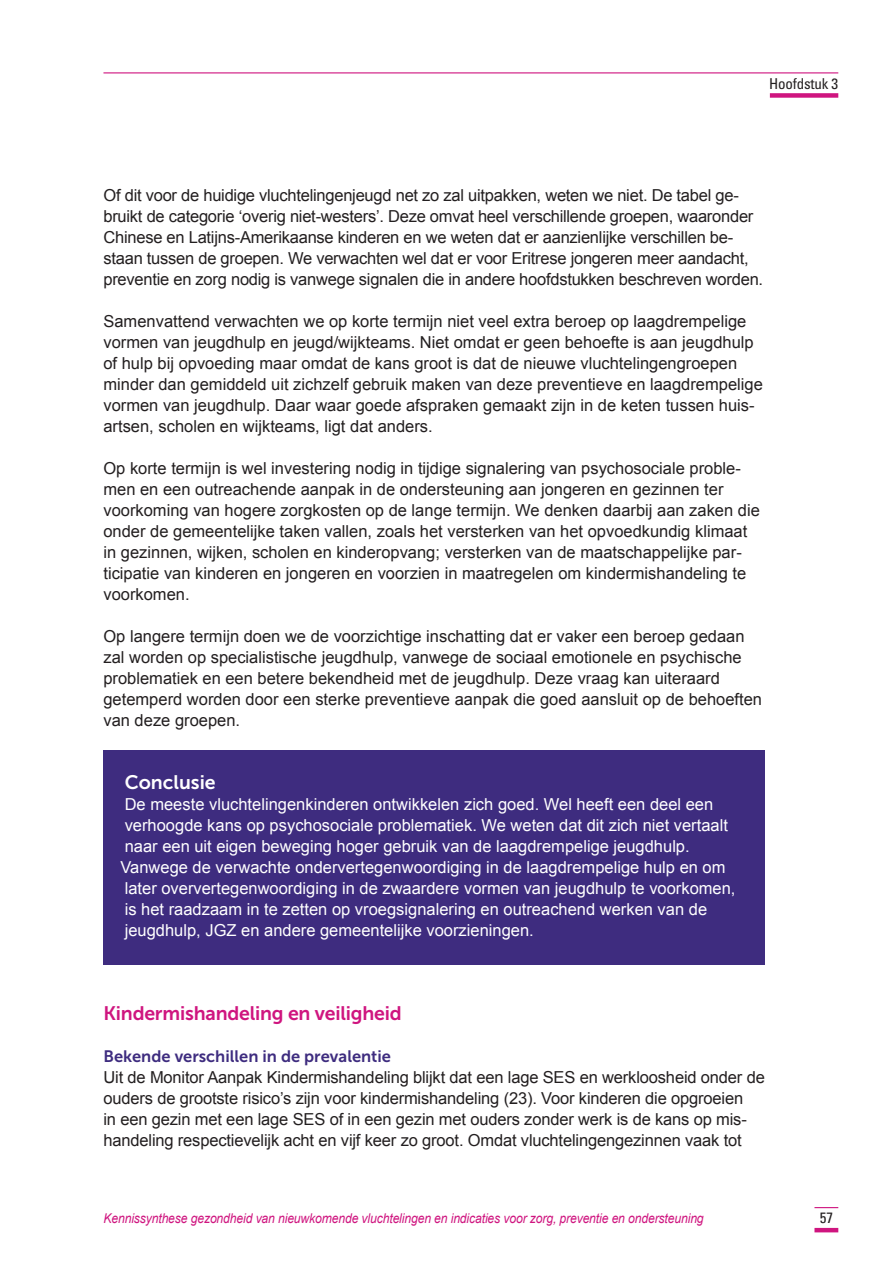
<style>
.page{position:relative;width:893px;height:1263px;background:#fff}
.page>*{position:absolute;margin:0;border:0;box-sizing:border-box;transform-origin:0 0}
.t1{font:19.5px "Museo Sans 700";letter-spacing:-.01em;color:#cf157f}
.t2{font:19.5px "Museo Sans 700";color:#fff}
.t3{font:16.5px/21px "Arial";color:#231f20}
.t4{font:16.5px/21px "Arial";color:#fff}
.t5{font:16.5px "Museo Sans 700";color:#3e2c7f}
.t6{font:condensed 15px "Univers LT";letter-spacing:-.01em;color:#231f20}
.t7{font:italic 13.5px "Arial";letter-spacing:-.01em;color:#cf157f;scale:.9 1}
</style>
<div class="page">
<div style="left:770px;top:93px;width:68px;height:5px;background:#cf157f"></div>
<hr style="left:103px;top:72px;width:735px;height:1px;background:#cf157f">
<hr style="left:814px;top:1228px;width:24px;height:4px;background:#cf157f">
<svg style="left:814px;top:1207px;width:24px;height:1px"></svg>
<div style="left:103px;top:750px;width:662px;height:215px;background:#3e2c7f"></div>
<p class="t6" style="left:769px;top:74px;width:71px">Hoofdstuk 3</p>
<p class="t3" style="left:103px;top:185px;width:661px">Of dit voor de huidige vluchtelingenjeugd net zo zal uitpakken, weten we niet. De tabel ge&shy;bruikt de categorie ‘overig niet-westers’. Deze omvat heel verschillende groepen, waaronder Chinese en Latijns-Amerikaanse kinderen en we weten dat er aanzienlijke verschillen be&shy;staan tussen de groepen. We verwachten wel dat er voor Eritrese jongeren meer aandacht, preventie en zorg nodig is vanwege signalen die in andere hoofdstukken beschreven worden.</p>
<p class="t3" style="left:103px;top:311px;width:661px">Samenvattend verwachten we op korte termijn niet veel extra beroep op laagdrempelige vormen van jeugdhulp en jeugd/wijkteams. Niet omdat er geen behoefte is aan jeugdhulp of hulp bij opvoeding maar omdat de kans groot is dat de nieuwe vluchtelingengroepen minder dan gemiddeld uit zichzelf gebruik maken van deze preventieve en laagdrempelige vormen van jeugdhulp. Daar waar goede afspraken gemaakt zijn in de keten tussen huis&shy;artsen, scholen en wijkteams, ligt dat anders.</p>
<p class="t3" style="left:103px;top:458px;width:658px">Op korte termijn is wel investering nodig in tijdige signalering van psychosociale proble&shy;men en een outreachende aanpak in de ondersteuning aan jongeren en gezinnen ter voorkoming van hogere zorgkosten op de lange termijn. We denken daarbij aan zaken die onder de gemeentelijke taken vallen, zoals het versterken van het opvoedkundig klimaat in gezinnen, wijken, scholen en kinderopvang; versterken van de maatschappelijke par&shy;ticipatie van kinderen en jongeren en voorzien in maatregelen om kindermishandeling te voorkomen.</p>
<p class="t3" style="left:103px;top:626px;width:660px">Op langere termijn doen we de voorzichtige inschatting dat er vaker een beroep gedaan zal worden op specialistische jeugdhulp, vanwege de sociaal emotionele en psychische problematiek en een betere bekendheid met de jeugdhulp. Deze vraag kan uiteraard getemperd worden door een sterke preventieve aanpak die goed aansluit op de behoeften van deze groepen.</p>
<p class="t2" style="left:125px;top:771px;width:92px">Conclusie</p>
<p class="t4" style="left:120px;top:794px;width:617px">De meeste vluchtelingenkinderen ontwikkelen zich goed. Wel heeft een deel een verhoogde kans op psychosociale problematiek. We weten dat dit zich niet vertaalt naar een uit eigen beweging hoger gebruik van de laagdrempelige jeugdhulp.<br>Vanwege de verwachte ondervertegenwoordiging in de laagdrempelige hulp en om later oververtegenwoordiging in de zwaardere vormen van jeugdhulp te voorkomen, is het raadzaam in te zetten op vroegsignalering en outreachend werken van de jeugdhulp, JGZ en andere gemeentelijke voorzieningen.</p>
<p class="t1" style="left:103px;top:1002px;width:300px">Kindermishandeling en veiligheid</p>
<p class="t5" style="left:103px;top:1047px;width:289px">Bekende verschillen in de prevalentie</p>
<p class="t3" style="left:103px;top:1067px;width:663px">Uit de Monitor Aanpak Kindermishandeling blijkt dat een lage SES en werkloosheid onder de ouders de grootste risico’s zijn voor kindermishandeling (23). Voor kinderen die opgroeien<br>in een gezin met een lage SES of in een gezin met ouders zonder werk is de kans op mis&shy;handeling respectievelijk acht en vijf keer zo groot. Omdat vluchtelingengezinnen vaak tot</p>
<p class="t7" style="left:103px;top:1210px;width:668px">Kennissynthese gezondheid van nieuwkomende vluchtelingen en indicaties voor zorg, preventie en ondersteuning</p>
<p class="t6" style="left:820px;top:1208px;width:15px">57</p>
</div>
